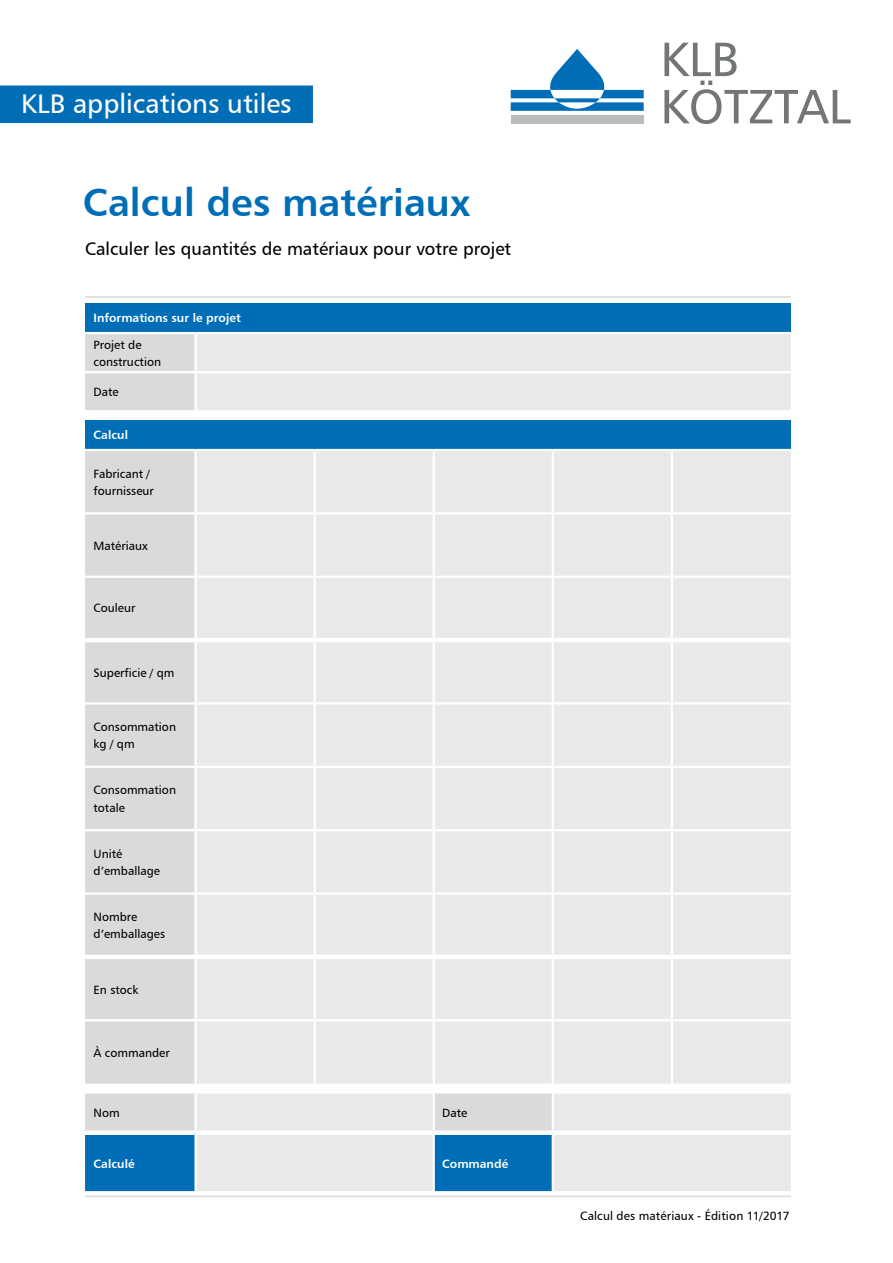
<style>
.page{position:relative;width:893px;height:1263px;background:#fff}
.page>*{position:absolute;margin:0;border:0;box-sizing:border-box;transform-origin:0 0}
.t1{font:39px "Humanist 777 BT Bold B";color:#006eb7}
.t2{font:27px "Humanist 777 BT Roman B";color:#fff}
.t3{font:18px "Humanist 777 BT Roman B";color:#000}
.t4{font:12px/17.2px "Humanist 777 BT Roman B";color:#000}
.t5{font:12px "Humanist 777 BT Bold B";color:#fff}
</style>
<div class="page">
<hr style="left:85px;top:296px;width:706px;height:2px;background:#dadada">
<hr style="left:85px;top:1195px;width:706px;height:2px;background:#dadada">
<div style="left:0;top:86px;width:313px;height:37px;background:#006eb7"></div>
<svg style="left:664px;top:43px;width:187px;height:81px"></svg>
<svg style="left:511px;top:49px;width:133px;height:62px"></svg>
<div style="left:511px;top:115px;width:133px;height:8px;background:#b9bdba"></div>
<div style="left:85px;top:304px;width:706px;height:29px;background:#006eb7"></div>
<div style="left:85px;top:334px;width:109px;height:76px;background:#dadada"></div>
<div style="left:197px;top:334px;width:594px;height:76px;background:#e9e9e9"></div>
<hr style="left:85px;top:332px;width:111px;height:2px;background:#fff">
<hr style="left:196px;top:332px;width:595px;height:2px;background:#fff">
<hr style="left:85px;top:371px;width:111px;height:2px;background:#fff">
<hr style="left:196px;top:371px;width:595px;height:2px;background:#fff">
<div style="left:554px;top:1094px;width:237px;height:97px;background:#e9e9e9"></div>
<svg style="left:85px;top:1093px;width:467px;height:98px;background:#a1c2d7"></svg>
<hr style="left:433px;top:1093px;width:2px;height:37px;background:#fff">
<hr style="left:433px;top:1135px;width:2px;height:56px;background:#fff">
<div style="left:85px;top:1130px;width:109px;height:5px;background:#fff"></div>
<div style="left:197px;top:1130px;width:237px;height:5px;background:#fff"></div>
<div style="left:434px;top:1130px;width:119px;height:5px;background:#fff"></div>
<div style="left:553px;top:1130px;width:238px;height:5px;background:#fff"></div>
<hr style="left:194px;top:1133px;width:3px;height:58px;background:#fff">
<hr style="left:194px;top:1093px;width:3px;height:40px;background:#fff">
<div style="left:85px;top:421px;width:706px;height:29px;background:#006eb7"></div>
<div style="left:85px;top:451px;width:109px;height:632px;background:#dadada"></div>
<div style="left:197px;top:451px;width:594px;height:632px;background:#e9e9e9"></div>
<hr style="left:85px;top:449px;width:111px;height:2px;background:#fff">
<hr style="left:196px;top:449px;width:119px;height:2px;background:#fff">
<hr style="left:315px;top:449px;width:119px;height:2px;background:#fff">
<hr style="left:434px;top:449px;width:119px;height:2px;background:#fff">
<hr style="left:553px;top:449px;width:119px;height:2px;background:#fff">
<hr style="left:672px;top:449px;width:119px;height:2px;background:#fff">
<hr style="left:314px;top:451px;width:2px;height:61px;background:#fff">
<hr style="left:433px;top:451px;width:2px;height:61px;background:#fff">
<hr style="left:552px;top:451px;width:2px;height:61px;background:#fff">
<hr style="left:671px;top:451px;width:2px;height:61px;background:#fff">
<hr style="left:85px;top:512px;width:111px;height:2px;background:#fff">
<hr style="left:196px;top:512px;width:119px;height:2px;background:#fff">
<hr style="left:315px;top:512px;width:119px;height:2px;background:#fff">
<hr style="left:314px;top:514px;width:2px;height:62px;background:#fff">
<hr style="left:434px;top:512px;width:119px;height:2px;background:#fff">
<hr style="left:433px;top:514px;width:2px;height:62px;background:#fff">
<hr style="left:553px;top:512px;width:119px;height:2px;background:#fff">
<hr style="left:552px;top:514px;width:2px;height:62px;background:#fff">
<hr style="left:672px;top:512px;width:119px;height:2px;background:#fff">
<hr style="left:671px;top:514px;width:2px;height:62px;background:#fff">
<hr style="left:85px;top:576px;width:111px;height:2px;background:#fff">
<hr style="left:196px;top:576px;width:119px;height:2px;background:#fff">
<hr style="left:315px;top:576px;width:119px;height:2px;background:#fff">
<hr style="left:314px;top:578px;width:2px;height:60px;background:#fff">
<hr style="left:434px;top:576px;width:119px;height:2px;background:#fff">
<hr style="left:433px;top:578px;width:2px;height:60px;background:#fff">
<hr style="left:553px;top:576px;width:119px;height:2px;background:#fff">
<hr style="left:552px;top:578px;width:2px;height:60px;background:#fff">
<hr style="left:672px;top:576px;width:119px;height:2px;background:#fff">
<hr style="left:671px;top:578px;width:2px;height:60px;background:#fff">
<hr style="left:314px;top:642px;width:2px;height:60px;background:#fff">
<hr style="left:433px;top:642px;width:2px;height:60px;background:#fff">
<hr style="left:552px;top:642px;width:2px;height:60px;background:#fff">
<hr style="left:671px;top:642px;width:2px;height:60px;background:#fff">
<hr style="left:85px;top:702px;width:111px;height:2px;background:#fff">
<hr style="left:196px;top:702px;width:119px;height:2px;background:#fff">
<hr style="left:315px;top:702px;width:119px;height:2px;background:#fff">
<hr style="left:314px;top:704px;width:2px;height:62px;background:#fff">
<hr style="left:434px;top:702px;width:119px;height:2px;background:#fff">
<hr style="left:433px;top:704px;width:2px;height:62px;background:#fff">
<hr style="left:553px;top:702px;width:119px;height:2px;background:#fff">
<hr style="left:552px;top:704px;width:2px;height:62px;background:#fff">
<hr style="left:672px;top:702px;width:119px;height:2px;background:#fff">
<hr style="left:671px;top:704px;width:2px;height:62px;background:#fff">
<hr style="left:85px;top:766px;width:111px;height:2px;background:#fff">
<hr style="left:196px;top:766px;width:119px;height:2px;background:#fff">
<hr style="left:315px;top:766px;width:119px;height:2px;background:#fff">
<hr style="left:314px;top:768px;width:2px;height:61px;background:#fff">
<hr style="left:434px;top:766px;width:119px;height:2px;background:#fff">
<hr style="left:433px;top:768px;width:2px;height:61px;background:#fff">
<hr style="left:553px;top:766px;width:119px;height:2px;background:#fff">
<hr style="left:552px;top:768px;width:2px;height:61px;background:#fff">
<hr style="left:672px;top:766px;width:119px;height:2px;background:#fff">
<hr style="left:671px;top:768px;width:2px;height:61px;background:#fff">
<hr style="left:85px;top:829px;width:111px;height:2px;background:#fff">
<hr style="left:196px;top:829px;width:119px;height:2px;background:#fff">
<hr style="left:315px;top:829px;width:119px;height:2px;background:#fff">
<hr style="left:314px;top:831px;width:2px;height:61px;background:#fff">
<hr style="left:434px;top:829px;width:119px;height:2px;background:#fff">
<hr style="left:433px;top:831px;width:2px;height:61px;background:#fff">
<hr style="left:553px;top:829px;width:119px;height:2px;background:#fff">
<hr style="left:552px;top:831px;width:2px;height:61px;background:#fff">
<hr style="left:672px;top:829px;width:119px;height:2px;background:#fff">
<hr style="left:671px;top:831px;width:2px;height:61px;background:#fff">
<hr style="left:85px;top:892px;width:111px;height:3px;background:#fff">
<hr style="left:196px;top:892px;width:119px;height:3px;background:#fff">
<hr style="left:315px;top:892px;width:119px;height:3px;background:#fff">
<hr style="left:314px;top:895px;width:2px;height:60px;background:#fff">
<hr style="left:434px;top:892px;width:119px;height:3px;background:#fff">
<hr style="left:433px;top:895px;width:2px;height:60px;background:#fff">
<hr style="left:553px;top:892px;width:119px;height:3px;background:#fff">
<hr style="left:552px;top:895px;width:2px;height:60px;background:#fff">
<hr style="left:672px;top:892px;width:119px;height:3px;background:#fff">
<hr style="left:671px;top:895px;width:2px;height:60px;background:#fff">
<hr style="left:314px;top:959px;width:2px;height:60px;background:#fff">
<hr style="left:433px;top:959px;width:2px;height:60px;background:#fff">
<hr style="left:552px;top:959px;width:2px;height:60px;background:#fff">
<hr style="left:671px;top:959px;width:2px;height:60px;background:#fff">
<hr style="left:85px;top:1019px;width:111px;height:2px;background:#fff">
<hr style="left:196px;top:1019px;width:119px;height:2px;background:#fff">
<hr style="left:315px;top:1019px;width:119px;height:2px;background:#fff">
<hr style="left:314px;top:1021px;width:2px;height:62px;background:#fff">
<hr style="left:434px;top:1019px;width:119px;height:2px;background:#fff">
<hr style="left:433px;top:1021px;width:2px;height:62px;background:#fff">
<hr style="left:553px;top:1019px;width:119px;height:2px;background:#fff">
<hr style="left:552px;top:1021px;width:2px;height:62px;background:#fff">
<hr style="left:672px;top:1019px;width:119px;height:2px;background:#fff">
<hr style="left:671px;top:1021px;width:2px;height:62px;background:#fff">
<hr style="left:85px;top:638px;width:111px;height:4px;background:#fff">
<hr style="left:196px;top:638px;width:119px;height:4px;background:#fff">
<hr style="left:315px;top:638px;width:119px;height:4px;background:#fff">
<hr style="left:434px;top:638px;width:119px;height:4px;background:#fff">
<hr style="left:553px;top:638px;width:119px;height:4px;background:#fff">
<hr style="left:672px;top:638px;width:119px;height:4px;background:#fff">
<hr style="left:85px;top:955px;width:111px;height:4px;background:#fff">
<hr style="left:196px;top:955px;width:119px;height:4px;background:#fff">
<hr style="left:315px;top:955px;width:119px;height:4px;background:#fff">
<hr style="left:434px;top:955px;width:119px;height:4px;background:#fff">
<hr style="left:553px;top:955px;width:119px;height:4px;background:#fff">
<hr style="left:672px;top:955px;width:119px;height:4px;background:#fff">
<h2 class="t2" style="left:21px;top:86px;width:272px">KLB applications utiles</h2>
<h1 class="t1" style="left:83px;top:178px;width:389px">Calcul des matériaux</h1>
<h3 class="t3" style="left:85px;top:237px;width:428px">Calculer les quantités de matériaux pour votre projet</h3>
<p class="t5" style="left:94px;top:310px;width:149px">Informations sur le projet</p>
<p class="t4" style="left:94px;top:336px;width:69px">Projet de construction</p>
<p class="t4" style="left:94px;top:383px;width:27px">Date</p>
<p class="t5" style="left:94px;top:428px;width:36px">Calcul</p>
<p class="t4" style="left:94px;top:465px;width:62px">Fabricant / fournisseur</p>
<p class="t4" style="left:94px;top:537px;width:56px">Matériaux</p>
<p class="t4" style="left:94px;top:599px;width:43px">Couleur</p>
<p class="t4" style="left:94px;top:664px;width:82px">Superficie / qm</p>
<p class="t4" style="left:94px;top:718px;width:84px">Consommation kg / qm</p>
<p class="t4" style="left:94px;top:781px;width:84px">Consommation totale</p>
<p class="t4" style="left:94px;top:845px;width:68px">Unité d’emballage</p>
<p class="t4" style="left:94px;top:907px;width:73px">Nombre d’emballages</p>
<p class="t4" style="left:94px;top:981px;width:46px">En stock</p>
<p class="t4" style="left:94px;top:1044px;width:78px">À commander</p>
<p class="t4" style="left:94px;top:1103px;width:28px">Nom</p>
<p class="t4" style="left:442px;top:1103px;width:27px">Date</p>
<p class="t5" style="left:94px;top:1156px;width:43px">Calculé</p>
<p class="t5" style="left:442px;top:1156px;width:68px">Commandé</p>
<p class="t4" style="left:580px;top:1207px;width:211px">Calcul des matériaux - Édition 11/2017</p>
</div>
